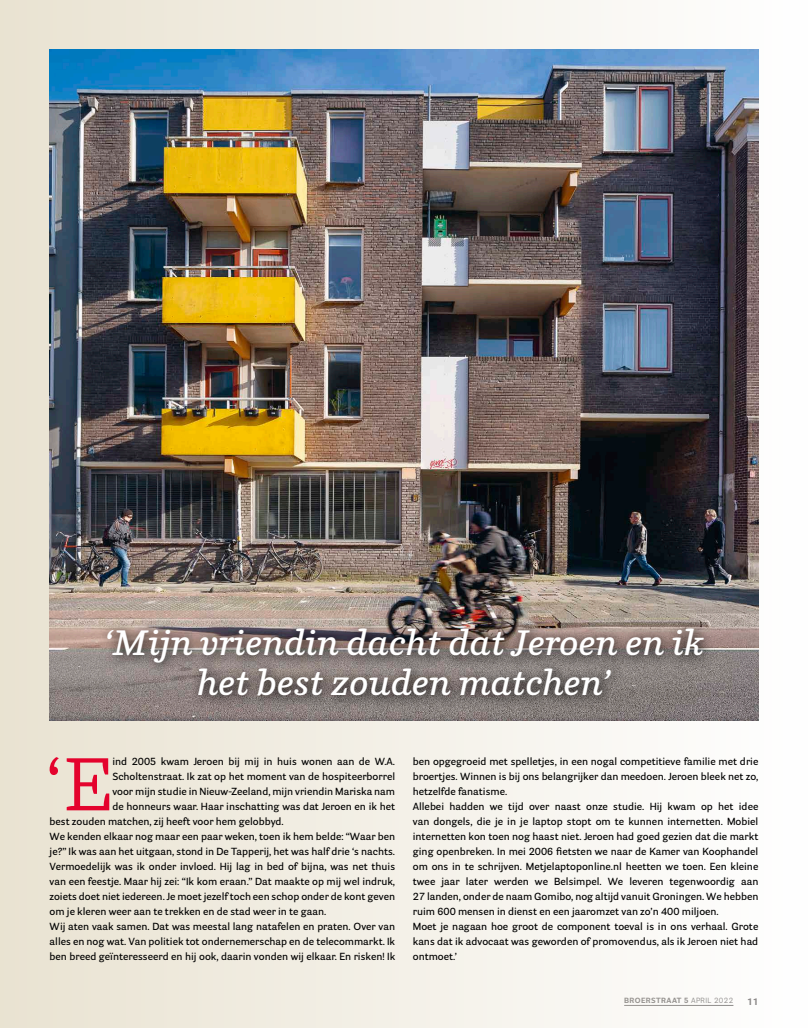
<style>
.page{position:relative;width:808px;height:1028px;background:#fff}
.page>*{position:absolute;margin:0;border:0;box-sizing:border-box;transform-origin:0 0}
.t1{font:74px "Parry";color:#e4032d}
.t2{font:italic 600 35px/40px "Parry";color:#fff;text-align:center}
.t3{font:600 10px/15px "Parry Grotesque";color:#000}
.t4{font:700 9.38px "Parry Grotesque";color:#878585}
.t5{font:700 7.5px "Parry Grotesque";letter-spacing:.06em;color:#878585}
.s1{font-weight:400}
</style>
<div class="page">
<div style="left:0;top:0;width:808px;height:1028px;background:linear-gradient(to right,#e9e2d1,#fdfdfd)"></div>
<img style="left:50px;top:50px;width:708px;height:670px">
<svg style="left:98px;top:619px;width:618px;height:90px;background:#7f7471"></svg>
<h2 class="t2" style="left:104px;top:622px;width:601px">‘Mijn vriendin dacht dat Jeroen en ik het best zouden matchen’</h2>
<h1 class="t1" style="left:46px;top:738px;width:68px">‘E</h1>
<p class="t3" style="left:112px;top:754px;width:284px">ind 2005 kwam Jeroen bij mij in huis wonen aan de W.A.</p>
<p class="t3" style="left:112px;top:769px;width:284px">Scholtenstraat. Ik zat op het moment van de hospiteerborrel</p>
<p class="t3" style="left:112px;top:784px;width:284px">voor mijn studie in Nieuw-Zeeland, mijn vriendin Mariska nam</p>
<p class="t3" style="left:112px;top:799px;width:284px">de honneurs waar. Haar inschatting was dat Jeroen en ik het</p>
<p class="t3" style="left:50px;top:814px;width:236px">best zouden matchen, zij heeft voor hem gelobbyd.</p>
<p class="t3" style="left:50px;top:829px;width:347px">We kenden elkaar nog maar een paar weken, toen ik hem belde: “Waar ben</p>
<p class="t3" style="left:50px;top:844px;width:347px">je?” Ik was aan het uitgaan, stond in De Tapperij, het was half drie ‘s nachts.</p>
<p class="t3" style="left:50px;top:859px;width:347px">Vermoedelijk was ik onder invloed. Hij lag in bed of bijna, was net thuis</p>
<p class="t3" style="left:50px;top:874px;width:347px">van een feestje. Maar hij zei: “Ik kom eraan.” Dat maakte op mij wel indruk,</p>
<p class="t3" style="left:50px;top:889px;width:347px">zoiets doet niet iedereen. Je moet jezelf toch een schop onder de kont geven</p>
<p class="t3" style="left:50px;top:904px;width:278px">om je kleren weer aan te trekken en de stad weer in te gaan.</p>
<p class="t3" style="left:50px;top:919px;width:347px">Wij aten vaak samen. Dat was meestal lang natafelen en praten. Over van</p>
<p class="t3" style="left:50px;top:934px;width:347px">alles en nog wat. Van politiek tot ondernemerschap en de telecommarkt. Ik</p>
<p class="t3" style="left:50px;top:949px;width:347px">ben breed geïnteresseerd en hij ook, daarin vonden wij elkaar. En risken! Ik</p>
<p class="t3" style="left:413px;top:754px;width:347px">ben opgegroeid met spelletjes, in een nogal competitieve familie met drie broertjes. Winnen is bij ons belangrijker dan meedoen. Jeroen bleek net zo, hetzelfde fanatisme.<br>Allebei hadden we tijd over naast onze studie. Hij kwam op het idee van dongels, die je in je laptop stopt om te kunnen internetten. Mobiel internetten kon toen nog haast niet. Jeroen had goed gezien dat die markt ging openbreken. In mei 2006 fietsten we naar de Kamer van Koophandel om ons in te schrijven. Metjelaptoponline.nl heetten we toen. Een kleine twee jaar later werden we Belsimpel. We leveren tegenwoordig aan 27 landen, onder de naam Gomibo, nog altijd vanuit Groningen. We hebben ruim 600 mensen in dienst en een jaaromzet van zo’n 400 miljoen.<br>Moet je nagaan hoe groot de component toeval is in ons verhaal. Grote kans dat ik advocaat was geworden of promovendus, als ik Jeroen niet had ontmoet.’</p>
<p class="t5" style="left:624px;top:995px;width:111px">BROERSTRAAT 5 <span class="s1">APRIL 2022</span></p>
<p class="t4" style="left:747px;top:996px;width:13px">11</p>
</div>
